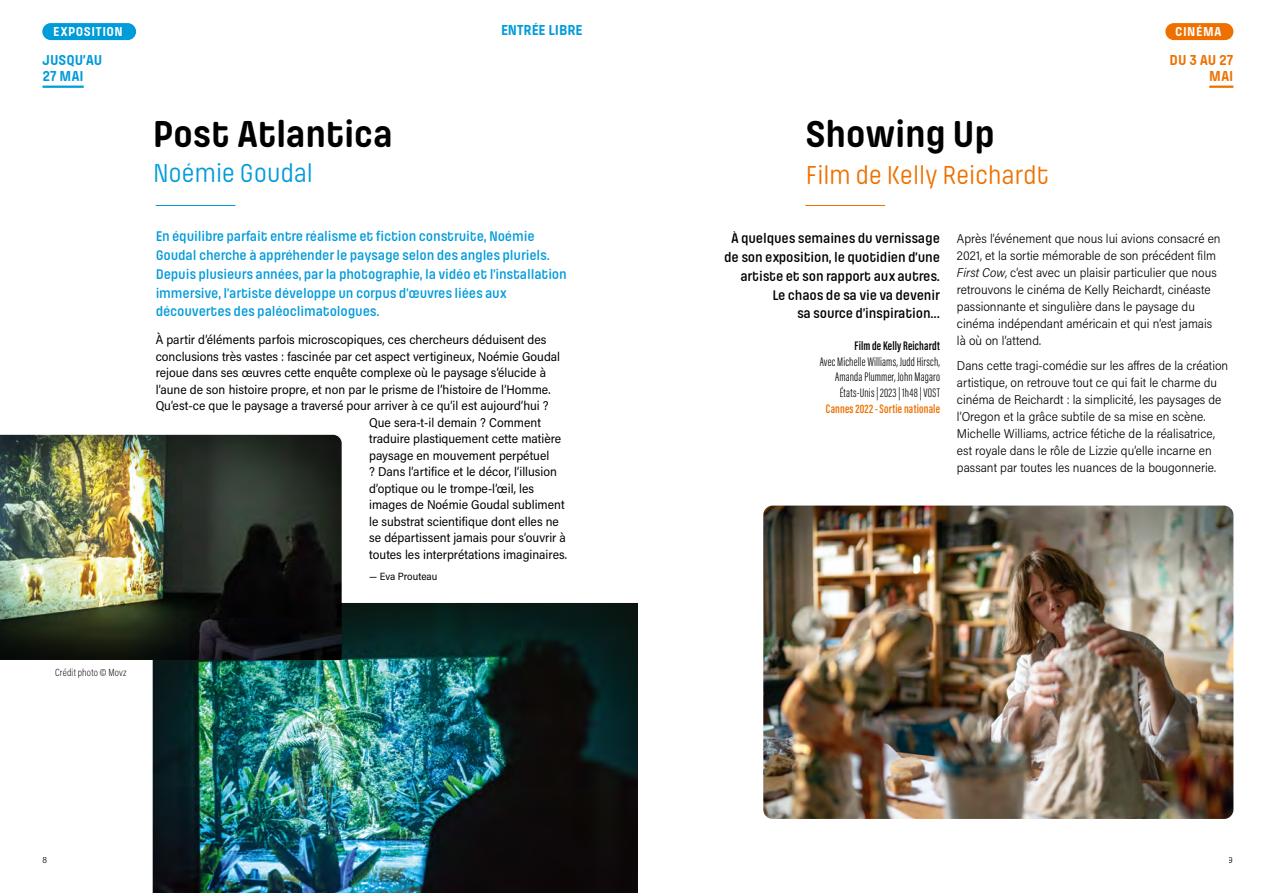
<style>
.page{position:relative;width:1276px;height:893px;background:#fff}
.page>*{position:absolute;margin:0;border:0;box-sizing:border-box;transform-origin:0 0}
.t1{font:700 39px "Pilcrow Soft";letter-spacing:-.01em;color:#000}
.t2{font:27px "Pilcrow Soft";letter-spacing:-.02em;color:#ee7100}
.t3{font:27px "Pilcrow Soft";letter-spacing:-.015em;color:#009bd9}
.t4{font:700 15px/16.5px "Pilcrow Soft";color:#009bd9}
.t5{font:700 15px/16.5px "Pilcrow Soft";color:#ee7100;text-align:right}
.t6{font:600 14.55px/18.8px "Pilcrow Soft";letter-spacing:-.01em;color:#009bd9}
.t7{font:600 14.55px/18.8px "Pilcrow Soft";letter-spacing:-.01em;color:#000;text-align:right}
.t8{font:700 13.5px "Pilcrow Soft";letter-spacing:.04em;color:#fff}
.t9{font:12.75px "Acumin Pro Semi Cond";color:#000}
.t10{font:300 12.75px/17px "Acumin Pro Semi Cond";color:#000}
.t11{font:300 12.75px/15.8px "Acumin Pro Extra Cond";letter-spacing:.015em;color:#000;text-align:right}
.t12{font:600 12.75px "Acumin Pro Extra Cond";letter-spacing:.01em;color:#ee7100}
.t13{font:600 12.75px "Acumin Pro Extra Cond";letter-spacing:.01em;color:#000}
.t14{font:200 10.5px "Acumin Pro Cond";letter-spacing:.015em;color:#000}
.t15{font:10.5px "Acumin Pro Semi Cond";letter-spacing:-.005em;color:#000}
.t16{font:300 9px "Acumin Pro Semi Cond";color:#000}
.s1{font-style:italic}
</style>
<div class="page">
<div style="left:42px;top:23px;width:94px;height:17px;background:#009bd9;border-radius:9px"></div>
<hr style="left:43px;top:86px;width:41px;height:2px;background:#009bd9">
<hr style="left:1209px;top:86px;width:24px;height:2px;background:#ee7100">
<div style="left:1165px;top:23px;width:68px;height:17px;background:#ee7100;border-radius:9px"></div>
<hr style="left:805px;top:205px;width:80px;height:1px;background:#ee7100">
<hr style="left:156px;top:205px;width:79px;height:1px;background:#009bd9">
<img style="left:763px;top:506px;width:470px;height:313px">
<img style="left:153px;top:603px;width:485px;height:290px">
<img style="left:0;top:435px;width:342px;height:225px">
<p class="t8" style="left:53px;top:25px;width:71px">EXPOSITION</p>
<p class="t4" style="left:501px;top:23px;width:83px">ENTRÉE LIBRE</p>
<p class="t8" style="left:1175px;top:25px;width:48px">CINÉMA</p>
<p class="t4" style="left:43px;top:52px;width:61px">JUSQU’AU<br>27 MAI</p>
<p class="t5" style="left:1169px;top:52px;width:65px">DU 3 AU 27<br>MAI</p>
<h1 class="t1" style="left:153px;top:114px;width:242px">Post Atlantica</h1>
<h2 class="t3" style="left:153px;top:160px;width:162px">Noémie Goudal</h2>
<p class="t6" style="left:156px;top:227px;width:413px">En équilibre parfait entre réalisme et fiction construite, Noémie Goudal cherche à appréhender le paysage selon des angles pluriels.<br>Depuis plusieurs années, par la photographie, la vidéo et l’installation immersive, l’artiste développe un corpus d’œuvres liées aux découvertes des paléoclimatologues.</p>
<p class="t9" style="left:156px;top:331px;width:392px">À partir d’éléments parfois microscopiques, ces chercheurs déduisent des</p>
<p class="t9" style="left:156px;top:347px;width:406px">conclusions très vastes : fascinée par cet aspect vertigineux, Noémie Goudal</p>
<p class="t9" style="left:156px;top:364px;width:392px">rejoue dans ses œuvres cette enquête complexe où le paysage s’élucide à</p>
<p class="t9" style="left:156px;top:380px;width:396px">l’aune de son histoire propre, et non par le prisme de l’histoire de l’Homme.</p>
<p class="t9" style="left:156px;top:397px;width:394px">Qu’est-ce que le paysage a traversé pour arriver à ce qu’il est aujourd’hui ?</p>
<p class="t9" style="left:369px;top:413px;width:173px">Que sera-t-il demain ? Comment</p>
<p class="t9" style="left:369px;top:430px;width:193px">traduire plastiquement cette matière</p>
<p class="t9" style="left:369px;top:446px;width:182px">paysage en mouvement perpétuel</p>
<p class="t9" style="left:369px;top:463px;width:189px">? Dans l’artifice et le décor, l’illusion</p>
<p class="t9" style="left:369px;top:479px;width:166px">d’optique ou le trompe-l’œil, les</p>
<p class="t9" style="left:369px;top:496px;width:197px">images de Noémie Goudal subliment</p>
<p class="t9" style="left:369px;top:512px;width:191px">le substrat scientifique dont elles ne</p>
<p class="t9" style="left:369px;top:529px;width:198px">se départissent jamais pour s’ouvrir à</p>
<p class="t9" style="left:369px;top:545px;width:199px">toutes les interprétations imaginaires.</p>
<p class="t15" style="left:369px;top:569px;width:70px">— Eva Prouteau</p>
<p class="t14" style="left:55px;top:666px;width:73px">Crédit photo © Movz</p>
<h1 class="t1" style="left:805px;top:114px;width:191px">Showing Up</h1>
<h2 class="t2" style="left:805px;top:162px;width:245px">Film de Kelly Reichardt</h2>
<p class="t7" style="left:724px;top:230px;width:217px">À quelques semaines du vernissage de son exposition, le quotidien d’une artiste et son rapport aux autres.<br>Le chaos de sa vie va devenir<br>sa source d’inspiration…</p>
<p class="t13" style="left:854px;top:338px;width:87px">Film de Kelly Reichardt</p>
<p class="t11" style="left:819px;top:354px;width:122px">Avec Michelle Williams, Judd Hirsch,<br>Amanda Plummer, John Magaro<br>États-Unis | 2023 | 1h48 | VOST</p>
<p class="t12" style="left:826px;top:401px;width:115px">Cannes 2022 - Sortie nationale</p>
<p class="t10" style="left:957px;top:230px;width:265px">Après l’événement que nous lui avions consacré en 2021, et la sortie mémorable de son précédent film <span class="s1">First Cow</span>, c’est avec un plaisir particulier que nous retrouvons le cinéma de Kelly Reichardt, cinéaste passionnante et singulière dans le paysage du cinéma indépendant américain et qui n’est jamais là où on l’attend.</p>
<p class="t10" style="left:957px;top:357px;width:273px">Dans cette tragi-comédie sur les affres de la création artistique, on retrouve tout ce qui fait le charme du cinéma de Reichardt : la simplicité, les paysages de l’Oregon et la grâce subtile de sa mise en scène.<br>Michelle Williams, actrice fétiche de la réalisatrice, est royale dans le rôle de Lizzie qu’elle incarne en passant par toutes les nuances de la bougonnerie.</p>
<p class="t16" style="left:43px;top:854px;width:6px">8</p>
<p class="t16" style="left:1228px;top:854px;width:6px">9</p>
</div>
